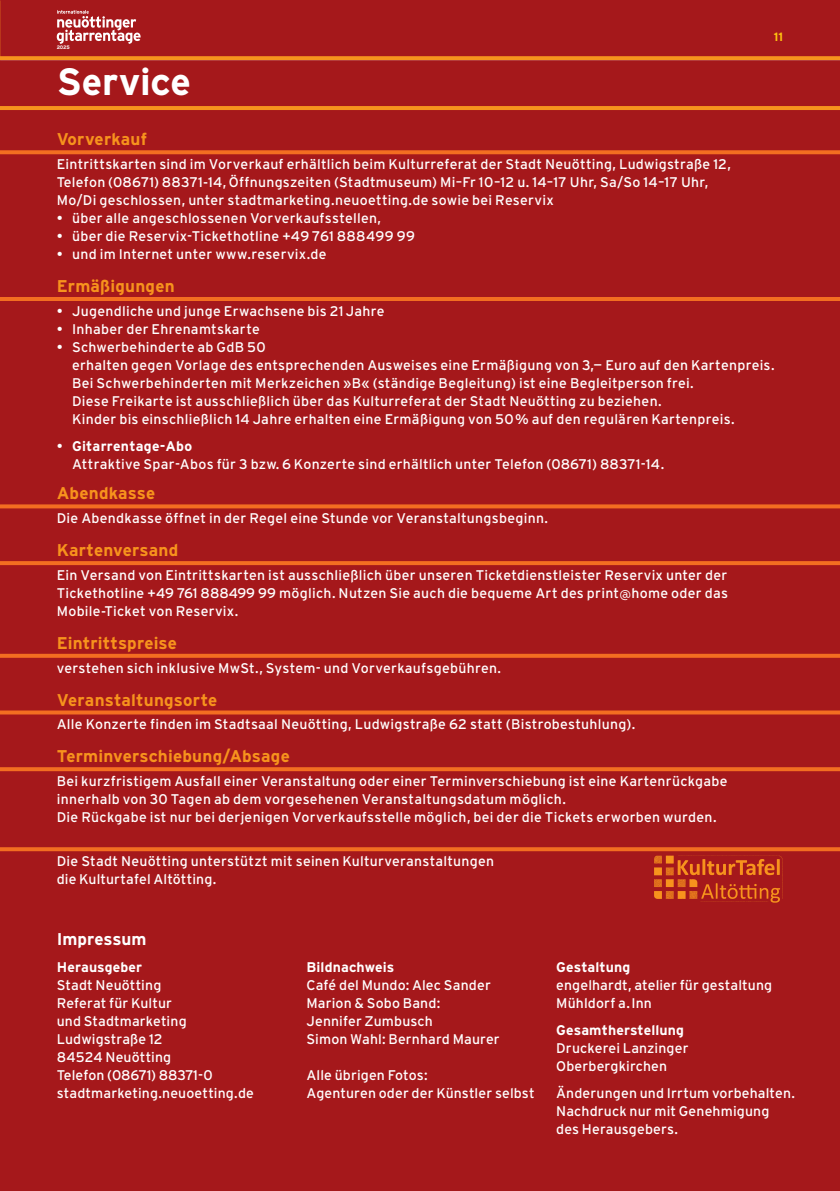
<style>
.page{position:relative;width:840px;height:1191px;background:#fff}
.page>*{position:absolute;margin:0;border:0;box-sizing:border-box;transform-origin:0 0}
.t1{font:700 38px "Interstate";letter-spacing:-.005em;color:#fff}
.t2{font:700 17px "Interstate";letter-spacing:.01em;color:#f7931d}
.t3{font:700 17px "Interstate";letter-spacing:-.005em;color:#fff}
.t4{font:14px/18px "Interstate";letter-spacing:.015em;color:#fff}
.t5{font:700 14px "Interstate";letter-spacing:.01em;color:#fff}
.t6{font:700 12px "Interstate";color:#fec210}
.t7{font:700 5px "Interstate";color:#fff}
.s1{font-weight:700}
</style>
<div class="page">
<div style="left:0;top:0;width:839px;height:57px;background:#a5181b"></div>
<svg style="left:57px;top:10px;width:83px;height:34px"></svg>
<div style="left:0;top:104px;width:839px;height:1087px;background:#a5181b"></div>
<svg style="left:0;top:56px;width:839px;height:4px;background:#f38d1c"></svg>
<div style="left:0;top:60px;width:839px;height:47px;background:#a5181b"></div>
<hr style="left:0;top:106px;width:839px;height:4px;background:#f7931d">
<svg style="left:0;top:150px;width:839px;height:4px;background:#ed6820"></svg>
<hr style="left:0;top:297px;width:839px;height:4px;background:#f36e21">
<svg style="left:0;top:504px;width:839px;height:4px;background:#ea6520"></svg>
<hr style="left:0;top:561px;width:839px;height:4px;background:#f36e21">
<svg style="left:0;top:654px;width:839px;height:4px;background:#ef6a20"></svg>
<svg style="left:0;top:710px;width:839px;height:4px;background:#e96320"></svg>
<svg style="left:0;top:767px;width:839px;height:4px;background:#ef6920"></svg>
<svg style="left:0;top:847px;width:839px;height:4px;background:#ee6920"></svg>
<img style="left:654px;top:855px;width:128px;height:48px">
<p class="t7" style="left:57px;top:45px;width:15px">2025</p>
<p class="t6" style="left:773px;top:30px;width:11px">11</p>
<h1 class="t1" style="left:57px;top:60px;width:135px">Service</h1>
<p class="t2" style="left:57px;top:130px;width:92px">Vorverkauf</p>
<p class="t4" style="left:57px;top:155px;width:675px">Eintrittskarten sind im Vorverkauf erhältlich beim Kulturreferat der Stadt Neuötting, Ludwigstraße 12,<br>Telefon (08671) 88371-14, Öffnungszeiten (Stadtmuseum) Mi–Fr 10–12 u. 14–17 Uhr, Sa/So 14–17 Uhr,<br>Mo/Di geschlossen, unter stadtmarketing.neuoetting.de sowie bei Reservix</p>
<p class="t4" style="left:57px;top:209px;width:326px">• über alle angeschlossenen Vorverkaufsstellen,</p>
<p class="t4" style="left:57px;top:227px;width:359px">• über die Reservix-Tickethotline +49 761 888499 99</p>
<p class="t4" style="left:57px;top:245px;width:271px">• und im Internet unter www.reservix.de</p>
<p class="t2" style="left:57px;top:276px;width:119px">Ermäßigungen</p>
<p class="t4" style="left:57px;top:302px;width:329px">• Jugendliche und junge Erwachsene bis 21 Jahre</p>
<p class="t4" style="left:57px;top:320px;width:204px">• Inhaber der Ehrenamtskarte</p>
<p class="t4" style="left:72px;top:338px;width:703px;text-indent:-15px">• Schwerbehinderte ab GdB 50<br>erhalten gegen Vorlage des entsprechenden Ausweises eine Ermäßigung von 3,— Euro auf den Kartenpreis.<br>Bei Schwerbehinderten mit Merkzeichen »B« (ständige Begleitung) ist eine Begleitperson frei.<br>Diese Freikarte ist ausschließlich über das Kulturreferat der Stadt Neuötting zu beziehen.<br>Kinder bis einschließlich 14 Jahre erhalten eine Ermäßigung von 50% auf den regulären Kartenpreis.</p>
<p class="t4" style="left:72px;top:437px;width:593px;text-indent:-15px">• <span class="s1">Gitarrentage-Abo<br></span>Attraktive Spar-Abos für 3 bzw. 6 Konzerte sind erhältlich unter Telefon (08671) 88371-14.</p>
<p class="t2" style="left:57px;top:484px;width:100px">Abendkasse</p>
<p class="t4" style="left:57px;top:509px;width:492px">Die Abendkasse öffnet in der Regel eine Stunde vor Veranstaltungsbeginn.</p>
<p class="t2" style="left:57px;top:541px;width:123px">Kartenversand</p>
<p class="t4" style="left:57px;top:566px;width:672px;text-align:justify">Ein Versand von Eintrittskarten ist ausschließlich über unseren Ticketdienstleister Reservix unter der Tickethotline +49 761 888499 99 möglich. Nutzen Sie auch die bequeme Art des print@home oder das Mobile-Ticket von Reservix.</p>
<p class="t2" style="left:57px;top:633px;width:122px">Eintrittspreise</p>
<p class="t4" style="left:57px;top:658px;width:445px">verstehen sich inklusive MwSt., System- und Vorverkaufsgebühren.</p>
<p class="t2" style="left:57px;top:690px;width:162px">Veranstaltungsorte</p>
<p class="t4" style="left:57px;top:715px;width:579px">Alle Konzerte finden im Stadtsaal Neuötting, Ludwigstraße 62 statt (Bistrobestuhlung).</p>
<p class="t2" style="left:57px;top:747px;width:234px">Terminverschiebung/Absage</p>
<p class="t4" style="left:57px;top:772px;width:672px">Bei kurzfristigem Ausfall einer Veranstaltung oder einer Terminverschiebung ist eine Kartenrückgabe innerhalb von 30 Tagen ab dem vorgesehenen Veranstaltungsdatum möglich.<br>Die Rückgabe ist nur bei derjenigen Vorverkaufsstelle möglich, bei der die Tickets erworben wurden.</p>
<p class="t4" style="left:57px;top:852px;width:439px">Die Stadt Neuötting unterstützt mit seinen Kulturveranstaltungen die Kulturtafel Altötting.</p>
<p class="t3" style="left:57px;top:929px;width:91px">Impressum</p>
<p class="t5" style="left:57px;top:959px;width:87px">Herausgeber</p>
<p class="t4" style="left:57px;top:975px;width:198px">Stadt Neuötting<br>Referat für Kultur<br>und Stadtmarketing<br>Ludwigstraße 12<br>84524 Neuötting<br>Telefon (08671) 88371-0 stadtmarketing.neuoetting.de</p>
<p class="t5" style="left:306px;top:959px;width:89px">Bildnachweis</p>
<p class="t4" style="left:306px;top:976px;width:195px">Café del Mundo: Alec Sander<br>Marion &amp; Sobo Band:<br>Jennifer Zumbusch<br>Simon Wahl: Bernhard Maurer</p>
<p class="t4" style="left:306px;top:1066px;width:229px">Alle übrigen Fotos:<br>Agenturen oder der Künstler selbst</p>
<p class="t5" style="left:556px;top:959px;width:76px">Gestaltung</p>
<p class="t4" style="left:556px;top:976px;width:217px">engelhardt, atelier für gestaltung<br>Mühldorf a. Inn</p>
<p class="t5" style="left:556px;top:1022px;width:129px">Gesamtherstellung</p>
<p class="t4" style="left:556px;top:1039px;width:134px">Druckerei Lanzinger<br>Oberbergkirchen</p>
<p class="t4" style="left:556px;top:1084px;width:240px">Änderungen und Irrtum vorbehalten.<br>Nachdruck nur mit Genehmigung des Herausgebers.</p>
</div>
